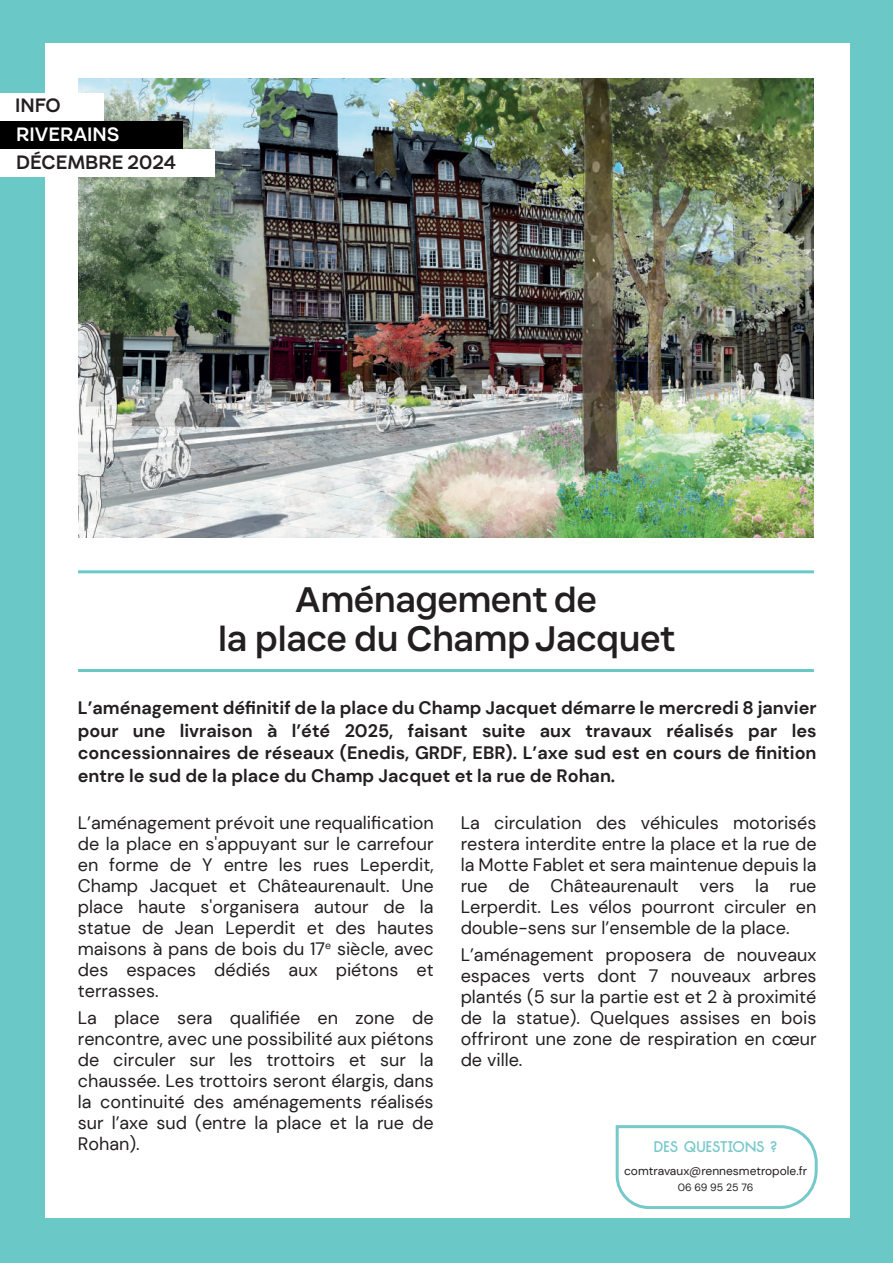
<style>
.page{position:relative;width:893px;height:1263px;background:#fff}
.page>*{position:absolute;margin:0;border:0;box-sizing:border-box;transform-origin:0 0}
.t1{font:500 33px/39px "Condate";color:#231f20;text-align:center}
.t2{font:18px/21px "DM Sans";color:#231f20;text-align:justify}
.t3{font:700 18px/22.5px "DM Sans";color:#231f20;text-align:justify}
.t4{font:500 18px "Condate";color:#231f20}
.t5{font:500 18px "Condate";color:#fff}
.t6{font:700 14.55px "TJ Evolette A";color:#77c8c9}
.t7{font:12px "DM Sans";color:#231f20}
.t8{font:10.5px "DM Sans";color:#231f20}
</style>
<div class="page">
<img style="left:79px;top:79px;width:734px;height:459px">
<svg style="left:615px;top:1125px;width:203px;height:85px"></svg>
<div style="left:0;top:0;width:45px;height:1244px;background:#6ac8c7"></div>
<div style="left:0;top:0;width:893px;height:43px;background:#6ac8c7"></div>
<div style="left:0;top:93px;width:103px;height:28px;background:#fff"></div>
<div style="left:0;top:149px;width:214px;height:27px;background:#fff"></div>
<div style="left:0;top:121px;width:183px;height:28px;background:#000001"></div>
<div style="left:850px;top:0;width:43px;height:1263px;background:#6ac8c7"></div>
<div style="left:0;top:1219px;width:893px;height:44px;background:#6ac8c7"></div>
<hr style="left:78px;top:570px;width:736px;height:3px;background:#6ac8c7">
<hr style="left:78px;top:669px;width:736px;height:3px;background:#6ac8c7">
<p class="t4" style="left:15px;top:94px;width:47px">INFO</p>
<p class="t4" style="left:16px;top:151px;width:161px">DÉCEMBRE 2024</p>
<p class="t5" style="left:16px;top:123px;width:105px">RIVERAINS</p>
<h1 class="t1" style="left:218px;top:580px;width:459px">Aménagement de<br>la place du Champ Jacquet</h1>
<p class="t3" style="left:78px;top:697px;width:740px">L’aménagement définitif de la place du Champ Jacquet démarre le mercredi 8 janvier pour une livraison à l’été 2025, faisant suite aux travaux réalisés par les concessionnaires de réseaux (Enedis, GRDF, EBR). L’axe sud est en cours de finition entre le sud de la place du Champ Jacquet et la rue de Rohan.</p>
<p class="t2" style="left:78px;top:812px;width:357px">L’aménagement prévoit une requalification de la place en s'appuyant sur le carrefour en forme de Y entre les rues Leperdit, Champ Jacquet et Châteaurenault. Une place haute s'organisera autour de la statue de Jean Leperdit et des hautes maisons à pans de bois du 17<sup>e</sup> siècle, avec des espaces dédiés aux piétons et terrasses.</p>
<p class="t2" style="left:78px;top:1007px;width:357px">La place sera qualifiée en zone de rencontre, avec une possibilité aux piétons de circuler sur les trottoirs et sur la chaussée. Les trottoirs seront élargis, dans la continuité des aménagements réalisés sur l’axe sud (entre la place et la rue de Rohan).</p>
<p class="t2" style="left:461px;top:812px;width:357px">La circulation des véhicules motorisés restera interdite entre la place et la rue de la Motte Fablet et sera maintenue depuis la rue de Châteaurenault vers la rue Lerperdit. Les vélos pourront circuler en double-sens sur l’ensemble de la place.</p>
<p class="t2" style="left:461px;top:944px;width:357px">L’aménagement proposera de nouveaux espaces verts dont 7 nouveaux arbres plantés (5 sur la partie est et 2 à proximité de la statue). Quelques assises en bois offriront une zone de respiration en cœur de ville.</p>
<p class="t6" style="left:654px;top:1138px;width:125px">DES QUESTIONS ?</p>
<p class="t7" style="left:624px;top:1163px;width:184px">comtravaux@rennesmetropole.fr</p>
<p class="t8" style="left:678px;top:1180px;width:77px">06 69 95 25 76</p>
</div>
